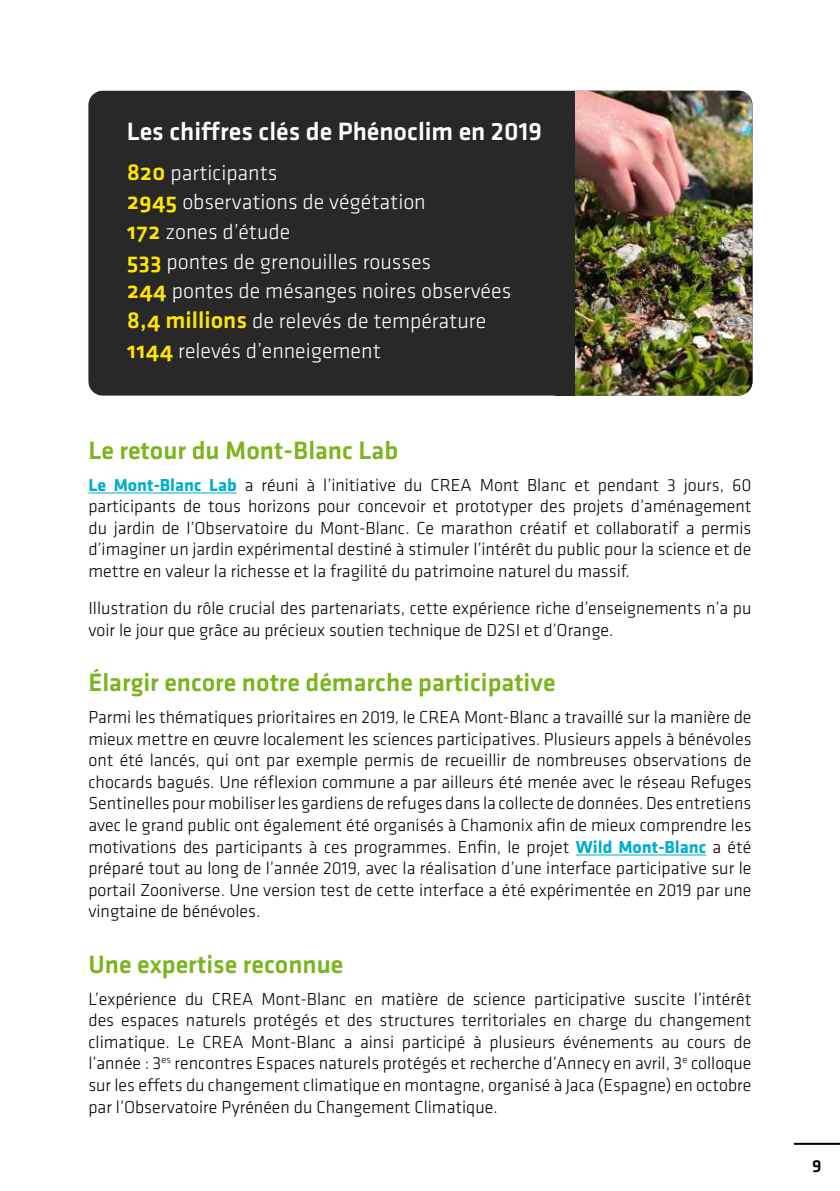
<style>
.page{position:relative;width:840px;height:1191px;background:#fff}
.page>*{position:absolute;margin:0;border:0;box-sizing:border-box;transform-origin:0 0}
.t1{font:500 26px "Klavika";color:#7ab51d}
.t2{font:500 26px "Klavika";color:#fff}
.t3{font:300 22px/29.6px "Klavika";color:#fff}
.t4{font:300 18px/21.6px "Klavika";color:#000;text-align:justify}
.t5{font:500 18px "Klavika";color:#000}
.s1{font-weight:500;font-size:24px;color:#ffe500}
.s2{font-weight:700;color:#00aecf}
</style>
<div class="page">
<hr style="left:794px;top:1142px;width:45px;height:2px;background:#000">
<hr style="left:88px;top:492px;width:148px;height:1px;background:#00aecf">
<hr style="left:575px;top:854px;width:130px;height:1px;background:#00aecf">
<div style="left:88px;top:91px;width:664px;height:304px;background:#282829;border-radius:14px"></div>
<img style="left:575px;top:91px;width:177px;height:304px">
<h1 class="t2" style="left:127px;top:117px;width:416px">Les chiffres clés de Phénoclim en 2019</h1>
<p class="t3" style="left:127px;top:158px;width:386px"><span class="s1">820</span> participants<br><span class="s1">2945</span> observations de végétation<br><span class="s1">172</span> zones d’étude<br><span class="s1">533</span> pontes de grenouilles rousses<br><span class="s1">244</span> pontes de mésanges noires observées<br><span class="s1">8,4 millions</span> de relevés de température<br><span class="s1">1144</span> relevés d’enneigement</p>
<h1 class="t1" style="left:88px;top:436px;width:311px">Le retour du Mont-Blanc Lab</h1>
<p class="t4" style="left:88px;top:474px;width:664px"><span class="s2">Le Mont-Blanc Lab</span> a réuni à l’initiative du CREA Mont Blanc et pendant 3 jours, 60 participants de tous horizons pour concevoir et prototyper des projets d’aménagement du jardin de l’Observatoire du Mont-Blanc. Ce marathon créatif et collaboratif a permis d’imaginer un jardin expérimental destiné à stimuler l’intérêt du public pour la science et de mettre en valeur la richesse et la fragilité du patrimoine naturel du massif.</p>
<p class="t4" style="left:88px;top:598px;width:664px">Illustration du rôle crucial des partenariats, cette expérience riche d’enseignements n’a pu voir le jour que grâce au précieux soutien technique de D2SI et d’Orange.</p>
<h1 class="t1" style="left:88px;top:668px;width:468px">Élargir encore notre démarche participative</h1>
<p class="t4" style="left:88px;top:706px;width:664px">Parmi les thématiques prioritaires en 2019, le CREA Mont-Blanc a travaillé sur la manière de mieux mettre en œuvre localement les sciences participatives. Plusieurs appels à bénévoles ont été lancés, qui ont par exemple permis de recueillir de nombreuses observations de chocards bagués. Une réflexion commune a par ailleurs été menée avec le réseau Refuges Sentinelles pour mobiliser les gardiens de refuges dans la collecte de données. Des entretiens avec le grand public ont également été organisés à Chamonix afin de mieux comprendre les motivations des participants à ces programmes. Enfin, le projet <span class="s2">Wild Mont-Blanc</span> a été préparé tout au long de l’année 2019, avec la réalisation d’une interface participative sur le portail Zooniverse. Une version test de cette interface a été expérimentée en 2019 par une vingtaine de bénévoles.</p>
<h1 class="t1" style="left:88px;top:950px;width:256px">Une expertise reconnue</h1>
<p class="t4" style="left:88px;top:988px;width:664px">L’expérience du CREA Mont-Blanc en matière de science participative suscite l’intérêt des espaces naturels protégés et des structures territoriales en charge du changement climatique. Le CREA Mont-Blanc a ainsi participé à plusieurs événements au cours de l’année : 3<sup>es</sup> rencontres Espaces naturels protégés et recherche d’Annecy en avril, 3<sup>e</sup> colloque sur les effets du changement climatique en montagne, organisé à Jaca (Espagne) en octobre par l’Observatoire Pyrénéen du Changement Climatique.</p>
<p class="t5" style="left:811px;top:1156px;width:11px">9</p>
</div>
